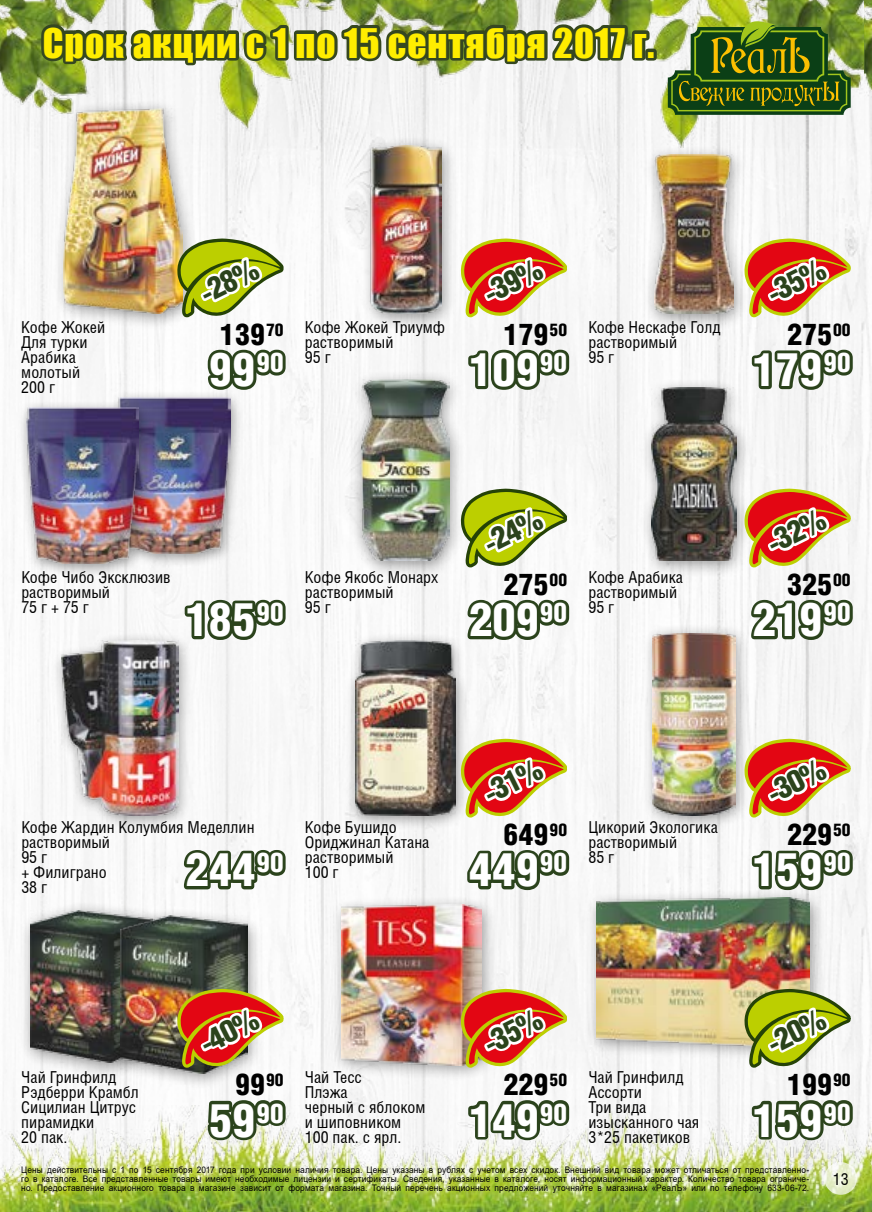
<style>
.page{position:relative;width:872px;height:1212px;background:#fff}
.page>*{position:absolute;margin:0;border:0;box-sizing:border-box;transform-origin:0 0}
.t1{font:900 46.5px "Helios Cond";color:#fff}
.t2{font:37.5px "Impact";letter-spacing:.025em;color:#ffed00}
.t3{font:900 30.6px "Helios Cond";color:#2b431c}
.t4{font:900 30px "Helios Cond";color:#000}
.t5{font:16.5px/15px "Helios Cond";color:#000}
.t6{font:9px/9px "Arial";letter-spacing:.015em;color:#000;text-align:justify;scale:.93 1}
</style>
<div class="page">
<img style="left:1px;top:148px;width:871px;height:957px">
<img style="left:0;top:1105px;width:872px;height:107px">
<img style="left:0;top:0;width:864px;height:148px">
<img style="left:864px;top:0;width:8px;height:150px">
<svg style="left:824px;top:1162px;width:33px;height:33px"></svg>
<div style="left:109px;top:390px;width:135px;height:178px;background:#000;opacity:.4"></div>
<img style="left:118px;top:398px;width:112px;height:156px">
<div style="left:585px;top:888px;width:240px;height:175px;background:#000;opacity:.4"></div>
<img style="left:596px;top:897px;width:213px;height:149px">
<div style="left:18px;top:901px;width:150px;height:178px;background:#000;opacity:.4"></div>
<img style="left:30px;top:911px;width:79px;height:152px">
<div style="left:109px;top:906px;width:154px;height:184px;background:#000;opacity:.4"></div>
<img style="left:121px;top:915px;width:126px;height:158px">
<div style="left:331px;top:895px;width:166px;height:188px;background:#000;opacity:.4"></div>
<img style="left:342px;top:905px;width:139px;height:160px">
<div style="left:642px;top:622px;width:110px;height:210px;background:#000;opacity:.4"></div>
<img style="left:653px;top:634px;width:82px;height:181px">
<div style="left:349px;top:370px;width:117px;height:208px;background:#000;opacity:.4"></div>
<img style="left:361px;top:379px;width:89px;height:182px">
<div style="left:51px;top:632px;width:141px;height:198px;background:#000;opacity:.4"></div>
<img style="left:61px;top:641px;width:117px;height:174px">
<div style="left:360px;top:134px;width:98px;height:197px;background:#000;opacity:.4"></div>
<img style="left:369px;top:145px;width:72px;height:169px">
<div style="left:53px;top:99px;width:144px;height:231px;background:#000;opacity:.4"></div>
<img style="left:64px;top:108px;width:118px;height:206px">
<div style="left:639px;top:378px;width:113px;height:200px;background:#000;opacity:.4"></div>
<img style="left:652px;top:388px;width:84px;height:173px">
<div style="left:642px;top:145px;width:107px;height:186px;background:#000;opacity:.4"></div>
<img style="left:654px;top:155px;width:79px;height:159px">
<div style="left:17px;top:400px;width:135px;height:178px;background:#000;opacity:.4"></div>
<img style="left:26px;top:408px;width:113px;height:156px">
<div style="left:345px;top:632px;width:125px;height:199px;background:#000;opacity:.4"></div>
<img style="left:355px;top:641px;width:100px;height:174px">
<svg style="left:205px;top:344px;width:84px;height:49px"></svg>
<svg style="left:465px;top:344px;width:107px;height:49px"></svg>
<svg style="left:748px;top:594px;width:107px;height:49px"></svg>
<svg style="left:464px;top:594px;width:108px;height:49px"></svg>
<svg style="left:182px;top:594px;width:107px;height:49px"></svg>
<svg style="left:749px;top:844px;width:106px;height:49px"></svg>
<svg style="left:464px;top:838px;width:108px;height:55px"></svg>
<svg style="left:181px;top:838px;width:108px;height:54px"></svg>
<svg style="left:749px;top:1094px;width:106px;height:49px"></svg>
<svg style="left:465px;top:1088px;width:107px;height:55px"></svg>
<svg style="left:205px;top:1094px;width:84px;height:49px"></svg>
<svg style="left:749px;top:344px;width:106px;height:49px"></svg>
<svg style="left:177px;top:239px;width:106px;height:78px"></svg>
<svg style="left:461px;top:239px;width:106px;height:78px"></svg>
<svg style="left:744px;top:239px;width:106px;height:78px"></svg>
<svg style="left:744px;top:489px;width:106px;height:78px"></svg>
<svg style="left:461px;top:489px;width:106px;height:78px"></svg>
<svg style="left:744px;top:739px;width:106px;height:79px"></svg>
<svg style="left:461px;top:739px;width:106px;height:79px"></svg>
<svg style="left:744px;top:989px;width:106px;height:79px"></svg>
<svg style="left:461px;top:989px;width:106px;height:79px"></svg>
<svg style="left:177px;top:989px;width:106px;height:79px"></svg>
<svg style="left:668px;top:70px;width:182px;height:45px"></svg>
<svg style="left:671px;top:21px;width:176px;height:90px;background:#4e6d22"></svg>
<svg style="left:37px;top:13px;width:615px;height:77px"></svg>
<div style="left:645px;top:49px;width:11px;height:12px;border:6px solid #354720"></div>
<h2 class="t2" style="left:43px;top:14px;width:613px">Cрок акции с 1 по 15 сентября 2017 г.</h2>
<h3 class="t3" style="left:194px;top:278px;width:63px;rotate:-26deg">-28%</h3>
<h3 class="t3" style="left:477px;top:278px;width:63px;rotate:-26deg">-39%</h3>
<h3 class="t3" style="left:761px;top:278px;width:63px;rotate:-26deg">-35%</h3>
<p class="t5" style="left:21px;top:319px;width:85px">Кофе Жокей<br>Для турки<br>Арабика молотый<br>200 г</p>
<p class="t5" style="left:305px;top:319px;width:142px">Кофе Жокей Триумф растворимый<br>95 г</p>
<p class="t5" style="left:588px;top:319px;width:134px">Кофе Нескафе Голд растворимый<br>95 г</p>
<h3 class="t4" style="left:220px;top:317px;width:65px">139<sup>70</sup></h3>
<h3 class="t4" style="left:503px;top:317px;width:65px">179<sup>50</sup></h3>
<h3 class="t4" style="left:787px;top:317px;width:65px">275<sup>00</sup></h3>
<h1 class="t1" style="left:209px;top:343px;width:76px">99<sup>90</sup></h1>
<h1 class="t1" style="left:469px;top:343px;width:100px">109<sup>90</sup></h1>
<h1 class="t1" style="left:752px;top:343px;width:100px">179<sup>90</sup></h1>
<h3 class="t3" style="left:477px;top:528px;width:63px;rotate:-26deg">-24%</h3>
<h3 class="t3" style="left:761px;top:528px;width:63px;rotate:-26deg">-32%</h3>
<p class="t5" style="left:21px;top:569px;width:151px">Кофе Чибо Эксклюзив растворимый<br>75 г + 75 г</p>
<p class="t5" style="left:305px;top:569px;width:135px">Кофе Якобс Монарх растворимый<br>95 г</p>
<p class="t5" style="left:588px;top:569px;width:96px">Кофе Арабика растворимый<br>95 г</p>
<h3 class="t4" style="left:503px;top:567px;width:65px">275<sup>00</sup></h3>
<h1 class="t1" style="left:185px;top:593px;width:100px">185<sup>90</sup></h1>
<h1 class="t1" style="left:469px;top:593px;width:100px">209<sup>90</sup></h1>
<h3 class="t4" style="left:787px;top:567px;width:65px">325<sup>00</sup></h3>
<h1 class="t1" style="left:752px;top:593px;width:100px">219<sup>90</sup></h1>
<h3 class="t3" style="left:477px;top:779px;width:63px;rotate:-26deg">-31%</h3>
<h3 class="t3" style="left:761px;top:779px;width:63px;rotate:-26deg">-30%</h3>
<p class="t5" style="left:21px;top:820px;width:235px">Кофе Жардин Колумбия Меделлин растворимый<br>95 г<br>+ Филиграно<br>38 г</p>
<p class="t5" style="left:305px;top:820px;width:126px">Кофе Бушидо<br>Ориджинал Катана растворимый<br>100 г</p>
<p class="t5" style="left:588px;top:820px;width:131px">Цикорий Экологика растворимый<br>85 г</p>
<h3 class="t4" style="left:503px;top:817px;width:65px">649<sup>90</sup></h3>
<h1 class="t1" style="left:185px;top:843px;width:100px">244<sup>90</sup></h1>
<h1 class="t1" style="left:469px;top:843px;width:100px">449<sup>90</sup></h1>
<h3 class="t4" style="left:787px;top:817px;width:65px">229<sup>50</sup></h3>
<h1 class="t1" style="left:752px;top:843px;width:100px">159<sup>90</sup></h1>
<h3 class="t3" style="left:194px;top:1029px;width:63px;rotate:-26deg">-40%</h3>
<h3 class="t3" style="left:477px;top:1029px;width:63px;rotate:-26deg">-35%</h3>
<h3 class="t3" style="left:761px;top:1029px;width:63px;rotate:-26deg">-20%</h3>
<p class="t5" style="left:21px;top:1070px;width:119px">Чай Гринфилд<br>Рэдберри Крамбл<br>Сицилиан Цитрус пирамидки<br>20 пак.</p>
<p class="t5" style="left:305px;top:1070px;width:122px">Чай Тесс<br>Плэжа<br>черный с яблоком и шиповником<br>100 пак. с ярл.</p>
<p class="t5" style="left:588px;top:1070px;width:112px">Чай Гринфилд<br>Ассорти<br>Три вида изысканного чая<br>3*25 пакетиков</p>
<h3 class="t4" style="left:235px;top:1067px;width:50px">99<sup>90</sup></h3>
<h3 class="t4" style="left:503px;top:1067px;width:65px">229<sup>50</sup></h3>
<h1 class="t1" style="left:209px;top:1093px;width:76px">59<sup>90</sup></h1>
<h1 class="t1" style="left:469px;top:1093px;width:100px">149<sup>90</sup></h1>
<h3 class="t4" style="left:787px;top:1067px;width:65px">199<sup>90</sup></h3>
<h1 class="t1" style="left:752px;top:1093px;width:100px">159<sup>90</sup></h1>
<p class="t6" style="left:21px;top:1165px;width:848px">Цены действительны с 1 по 15 сентября 2017 года при условии наличия товара. Цены указаны в рублях с учетом всех скидок. Внешний вид товара может отличаться от представленно&shy;го в каталоге. Все представленные товары имеют необходимые лицензии и сертификаты. Сведения, указанные в каталоге, носят информационный характер. Количество товара ограниче&shy;но. Предоставление акционного товара в магазине зависит от формата магазина. Точный перечень акционных предложений уточняйте в магазинах «РеалЪ» или по телефону 633-06-72.</p>
<p class="t5" style="left:832px;top:1171px;width:17px">13</p>
</div>
